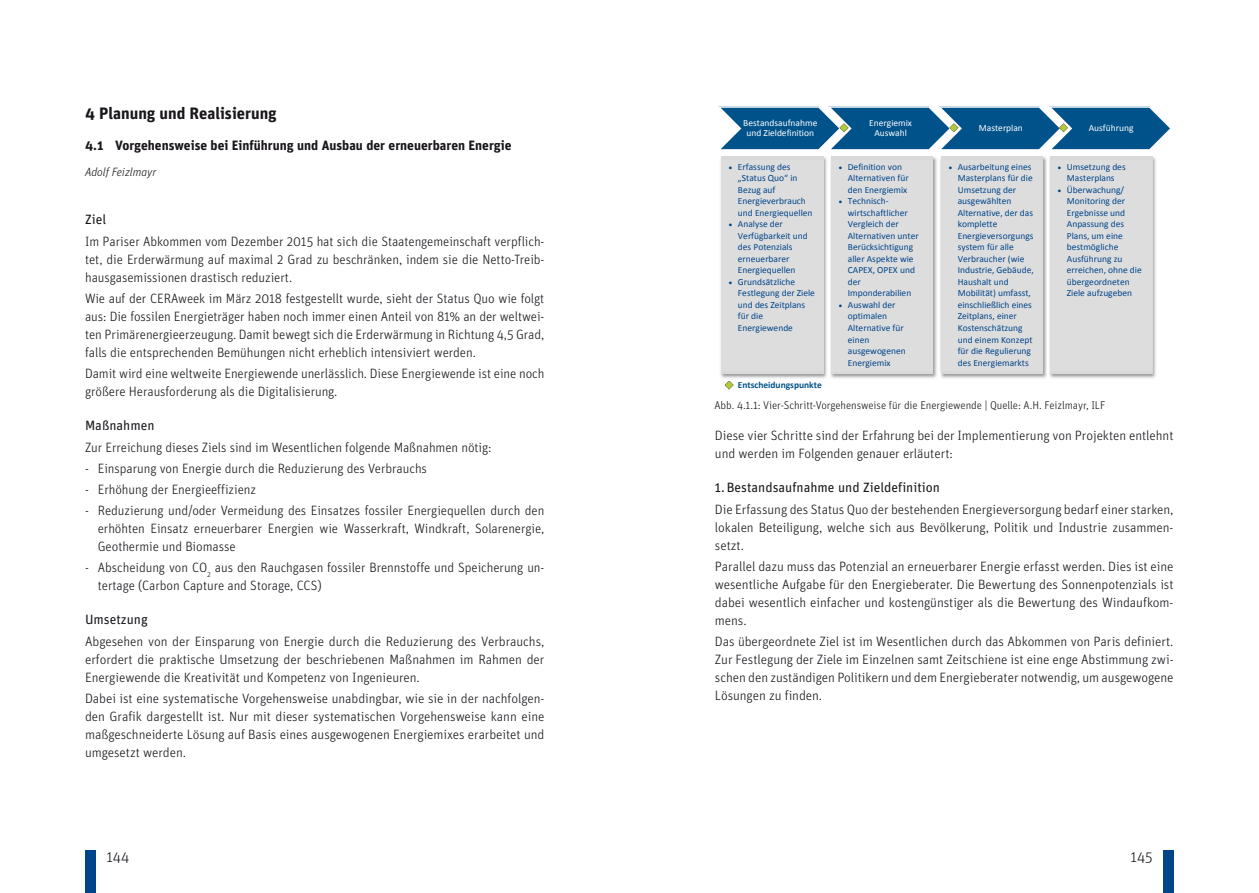
<style>
.page{position:relative;width:1259px;height:893px;background:#fff}
.page>*{position:absolute;margin:0;border:0;box-sizing:border-box;transform-origin:0 0}
.t1{font:700 16.5px "Unit OT";color:#1a171c}
.t2{font:300 15px "Unit OT";color:#1a171c}
.t3{font:300 13.5px/18px "Unit OT";letter-spacing:-.005em;color:#1a171c}
.t4{font:700 13.5px "Unit OT";color:#1a171c}
.t5{font:italic 300 12px "Unit OT";letter-spacing:-.005em;color:#1a171c}
.t6{font:300 11.25px "Unit OT";letter-spacing:-.005em;color:#1a171c}
.t7{font:9.45px/11.6px "Calibri";color:#004489}
.t8{font:9.45px/10.4px "Calibri";color:#fff;text-align:center}
.t9{font:700 9.45px "Calibri";color:#00528a}
.s1{font-weight:400}
</style>
<div class="page">
<div style="left:1163px;top:850px;width:11px;height:43px;background:#004489"></div>
<div style="left:85px;top:850px;width:11px;height:43px;background:#004489"></div>
<svg style="left:720px;top:107px;width:450px;height:43px;background:#286d9b"></svg>
<svg style="left:724px;top:381px;width:9px;height:8px"></svg>
<img style="left:720px;top:156px;width:327px;height:222px">
<div style="left:721px;top:156px;width:102px;height:218px;background:#d9d9d9"></div>
<div style="left:831px;top:156px;width:101px;height:218px;background:#d9d9d9"></div>
<div style="left:941px;top:156px;width:101px;height:218px;background:#d9d9d9"></div>
<img style="left:1049px;top:156px;width:107px;height:222px">
<div style="left:1050px;top:156px;width:102px;height:218px;background:#d9d9d9"></div>
<p class="t1" style="left:85px;top:103px;width:193px">4 Planung und Realisierung</p>
<p class="t4" style="left:85px;top:136px;width:428px">4.1 Vorgehensweise bei Einführung und Ausbau der erneuerbaren Energie</p>
<p class="t5" style="left:85px;top:165px;width:73px">Adolf Feizlmayr</p>
<p class="t3" style="left:85px;top:208px;width:461px;line-height:22.2px"><span class="s1">Ziel<br></span>Im Pariser Abkommen vom Dezember 2015 hat sich die Staatengemeinschaft verpflich-</p>
<p class="t3" style="left:85px;top:251px;width:461px">tet, die Erderwärmung auf maximal 2 Grad zu beschränken, indem sie die Netto-Treib&shy;hausgasemissionen drastisch reduziert.</p>
<p class="t3" style="left:85px;top:289px;width:461px;text-align:justify">Wie auf der CERAweek im März 2018 festgestellt wurde, sieht der Status Quo wie folgt aus: Die fossilen Energieträger haben noch immer einen Anteil von 81% an der weltwei&shy;ten Primärenergieerzeugung. Damit bewegt sich die Erderwärmung in Richtung 4,5 Grad, falls die entsprechenden Bemühungen nicht erheblich intensiviert werden.</p>
<p class="t3" style="left:85px;top:364px;width:461px">Damit wird eine weltweite Energiewende unerlässlich. Diese Energiewende ist eine noch größere Herausforderung als die Digitalisierung.</p>
<p class="t3" style="left:85px;top:414px;width:408px;line-height:22.2px"><span class="s1">Maßnahmen<br></span>Zur Erreichung dieses Ziels sind im Wesentlichen folgende Maßnahmen nötig:</p>
<p class="t3" style="left:85px;top:459px;width:343px">- Einsparung von Energie durch die Reduzierung des Verbrauchs</p>
<p class="t3" style="left:85px;top:480px;width:172px">- Erhöhung der Energieeffizienz</p>
<p class="t3" style="left:98px;top:501px;width:448px;text-align:justify;text-indent:-13px">- Reduzierung und/oder Vermeidung des Einsatzes fossiler Energiequellen durch den erhöhten Einsatz erneuerbarer Energien wie Wasserkraft, Windkraft, Solarenergie, Geothermie und Biomasse</p>
<p class="t3" style="left:98px;top:558px;width:448px;text-indent:-13px">- Abscheidung von CO<sub>2</sub> aus den Rauchgasen fossiler Brennstoffe und Speicherung un&shy;tertage (Carbon Capture and Storage, CCS)</p>
<p class="t3" style="left:85px;top:608px;width:461px;line-height:22.2px"><span class="s1">Umsetzung<br></span>Abgesehen von der Einsparung von Energie durch die Reduzierung des Verbrauchs,</p>
<p class="t3" style="left:85px;top:650px;width:461px">erfordert die praktische Umsetzung der beschriebenen Maßnahmen im Rahmen der<br>Energiewende die Kreativität und Kompetenz von Ingenieuren.</p>
<p class="t3" style="left:85px;top:689px;width:461px;text-align:justify">Dabei ist eine systematische Vorgehensweise unabdingbar, wie sie in der nachfolgen&shy;den Grafik dargestellt ist. Nur mit dieser systematischen Vorgehensweise kann eine maßgeschneiderte Lösung auf Basis eines ausgewogenen Energiemixes erarbeitet und umgesetzt werden.</p>
<p class="t8" style="left:743px;top:118px;width:76px">Bestandsaufnahme und Zieldefinition</p>
<p class="t8" style="left:869px;top:118px;width:44px">Energiemix<br>Auswahl</p>
<p class="t8" style="left:979px;top:123px;width:46px">Masterplan</p>
<p class="t8" style="left:1088px;top:123px;width:46px">Ausführung</p>
<p class="t7" style="left:738px;top:161px;width:76px;text-indent:-9px">• Erfassung des „Status Quo“ in<br>Bezug auf<br>Energieverbrauch und Energiequellen</p>
<p class="t7" style="left:738px;top:218px;width:71px;text-indent:-9px">• Analyse der<br>Verfügbarkeit und des Potenzials erneuerbarer<br>Energiequellen</p>
<p class="t7" style="left:738px;top:276px;width:78px;text-indent:-9px">• Grundsätzliche<br>Festlegung der Ziele und des Zeitplans für die<br>Energiewende</p>
<p class="t7" style="left:848px;top:161px;width:62px;text-indent:-9px">• Definition von<br>Alternativen für den Energiemix</p>
<p class="t7" style="left:848px;top:195px;width:72px;text-indent:-9px">• Technisch‐ wirtschaftlicher<br>Vergleich der<br>Alternativen unter<br>Berücksichtigung aller Aspekte wie<br>CAPEX, OPEX und der<br>Imponderabilien</p>
<p class="t7" style="left:848px;top:299px;width:59px;text-indent:-9px">• Auswahl der optimalen<br>Alternative für einen ausgewogenen<br>Energiemix</p>
<p class="t7" style="left:957px;top:161px;width:78px;text-indent:-9px">• Ausarbeitung eines<br>Masterplans für die<br>Umsetzung der ausgewählten<br>Alternative, der das komplette<br>Energieversorgungs system für alle<br>Verbraucher (wie<br>Industrie, Gebäude,<br>Haushalt und<br>Mobilität) umfasst, einschließlich eines<br>Zeitplans, einer<br>Kostenschätzung und einem Konzept für die Regulierung des Energiemarkts</p>
<p class="t7" style="left:1058px;top:161px;width:69px;text-align:center">• Umsetzung des<br>Masterplans</p>
<p class="t7" style="left:1067px;top:184px;width:76px;text-indent:-9px">• Überwachung/<br>Monitoring der<br>Ergebnisse und<br>Anpassung des<br>Plans, um eine bestmögliche<br>Ausführung zu erreichen, ohne die übergeordneten<br>Ziele aufzugeben</p>
<p class="t9" style="left:738px;top:379px;width:86px">Entscheidungspunkte</p>
<p class="t6" style="left:714px;top:398px;width:392px">Abb. 4.1.1: Vier-Schritt-Vorgehensweise für die Energiewende | Quelle: A.H. Feizlmayr, ILF</p>
<p class="t3" style="left:715px;top:427px;width:460px">Diese vier Schritte sind der Erfahrung bei der Implementierung von Projekten entlehnt und werden im Folgenden genauer erläutert:</p>
<p class="t3" style="left:715px;top:476px;width:460px;line-height:22.2px"><span class="s1">1. Bestandsaufnahme und Zieldefinition<br></span>Die Erfassung des Status Quo der bestehenden Energieversorgung bedarf einer starken,</p>
<p class="t3" style="left:715px;top:518px;width:460px">lokalen Beteiligung, welche sich aus Bevölkerung, Politik und Industrie zusammen&shy;setzt.</p>
<p class="t3" style="left:715px;top:557px;width:460px;text-align:justify">Parallel dazu muss das Potenzial an erneuerbarer Energie erfasst werden. Dies ist eine wesentliche Aufgabe für den Energieberater. Die Bewertung des Sonnenpotenzials ist dabei wesentlich einfacher und kostengünstiger als die Bewertung des Windaufkom&shy;mens.</p>
<p class="t3" style="left:715px;top:632px;width:460px;text-align:justify">Das übergeordnete Ziel ist im Wesentlichen durch das Abkommen von Paris definiert.<br>Zur Festlegung der Ziele im Einzelnen samt Zeitschiene ist eine enge Abstimmung zwi&shy;schen den zuständigen Politikern und dem Energieberater notwendig, um ausgewogene Lösungen zu finden.</p>
<p class="t2" style="left:106px;top:848px;width:24px">144</p>
<p class="t2" style="left:1130px;top:848px;width:24px">145</p>
</div>
